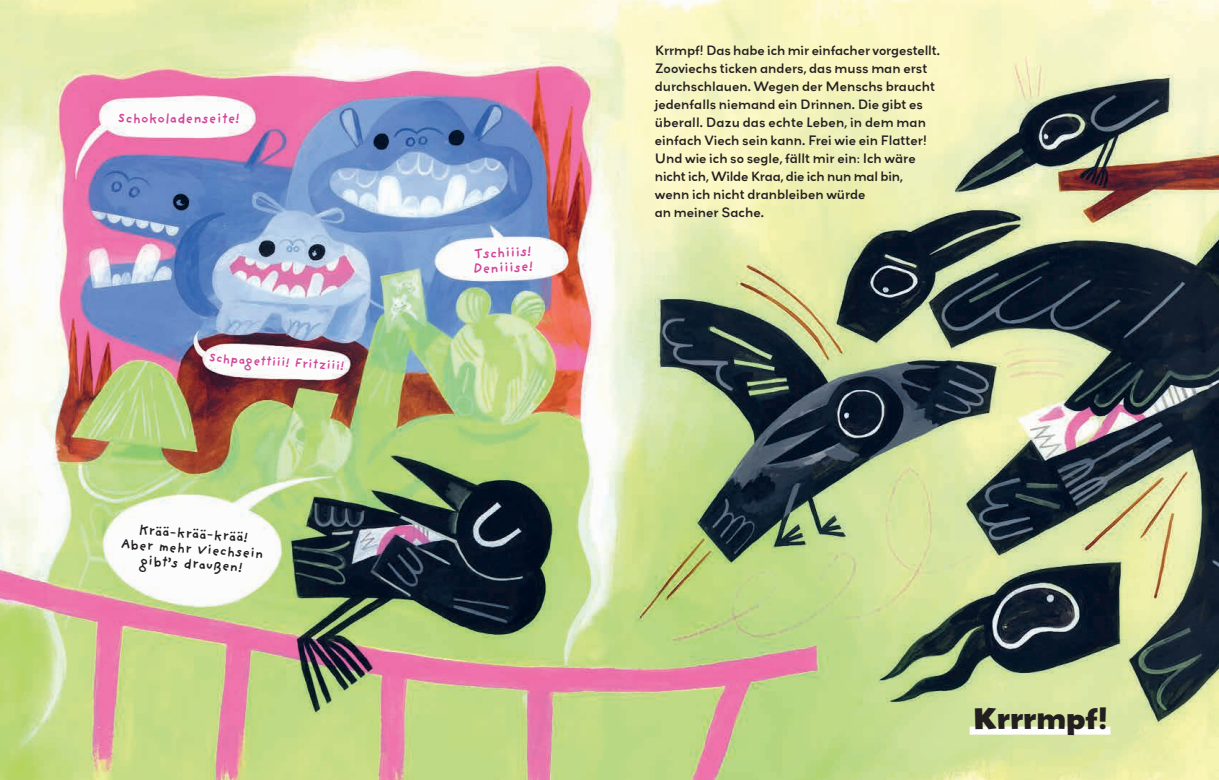
<style>
.page{position:relative;width:1219px;height:780px;background:#fff}
.page>*{position:absolute;margin:0;border:0;box-sizing:border-box;transform-origin:0 0}
.t1{font:700 expanded 27px "Grenadine MVB";color:#231f20}
.t2{font:700 14px/15px "Providence Sans Pro";color:#231f20;text-align:center}
.t3{font:700 14px/15px "Providence Sans Pro";color:#d24498}
.t4{font:700 13px "Providence Sans Pro";color:#d24498}
.t5{font:500 12px/18px "Grenadine MVB";color:#231f20}
</style>
<div class="page">
<img style="left:0;top:0;width:1219px;height:780px">
<div style="left:970px;top:726px;width:140px;height:8px;background:#fff"></div>
<p class="t3" style="left:118px;top:110px;width:123px">Schokoladenseite!</p>
<p class="t4" style="left:209px;top:350px;width:137px;rotate:3deg">Schpagettiii! Fritziii!</p>
<p class="t2" style="left:123px;top:521px;width:145px;rotate:4deg">Krää-krää-krää!<br>Aber mehr Viechsein gibt’s draußen!</p>
<p class="t3" style="left:472px;top:246px;width:61px;rotate:-2deg">Tschiiis!<br>Deniiise!</p>
<p class="t5" style="left:655px;top:41px;width:287px">Krrmpf! Das habe ich mir einfacher vorgestellt.<br>Zooviechs ticken anders, das muss man erst durchschlauen. Wegen der Menschs braucht jedenfalls niemand ein Drinnen. Die gibt es überall. Dazu das echte Leben, in dem man einfach Viech sein kann. Frei wie ein Flatter!<br>Und wie ich so segle, fällt mir ein: Ich wäre nicht ich, Wilde Kraa, die ich nun mal bin, wenn ich nicht dranbleiben würde<br>an meiner Sache.</p>
<h1 class="t1" style="left:973px;top:699px;width:136px">Krrrmpf!</h1>
</div>
